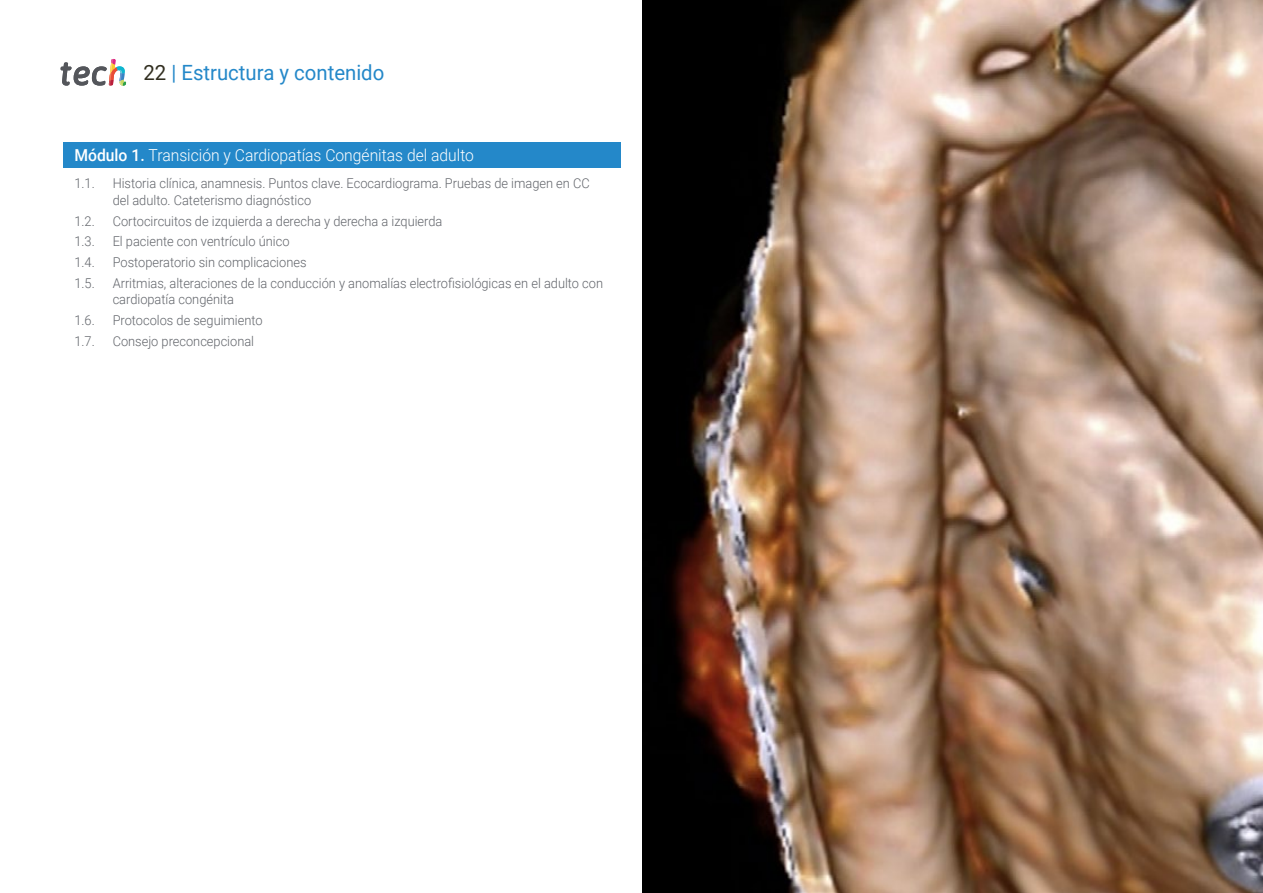
<style>
.page{position:relative;width:1263px;height:893px;background:#fff}
.page>*{position:absolute;margin:0;border:0;box-sizing:border-box;transform-origin:0 0}
.t1{font:21px "Roboto";color:#2488c9}
.t2{font:300 16.5px "Roboto";color:#fff;scale:.95 1}
.t3{font:300 13.5px/16.5px "Roboto";color:#61646a;scale:.95 1}
.s1{color:#312e20}
.s2{font-weight:500}
</style>
<div class="page">
<img style="left:642px;top:0;width:621px;height:893px">
<div style="left:63px;top:142px;width:558px;height:25px;background:#2488c9"></div>
<svg style="left:61px;top:59px;width:65px;height:27px"></svg>
<h1 class="t1" style="left:144px;top:57px;width:242px"><span class="s1">22</span> | Estructura y contenido</h1>
<p class="t2" style="left:74px;top:144px;width:422px"><span class="s2">Módulo 1.</span> Transición y Cardiopatías Congénitas del adulto</p>
<p class="t3" style="left:74px;top:175px;width:23px">1.1.</p>
<p class="t3" style="left:113px;top:175px;width:504px">Historia clínica, anamnesis. Puntos clave. Ecocardiograma. Pruebas de imagen en CC del adulto. Cateterismo diagnóstico</p>
<p class="t3" style="left:74px;top:212px;width:23px">1.2.</p>
<p class="t3" style="left:113px;top:212px;width:349px">Cortocircuitos de izquierda a derecha y derecha a izquierda</p>
<p class="t3" style="left:74px;top:233px;width:23px">1.3.</p>
<p class="t3" style="left:113px;top:233px;width:188px">El paciente con ventrículo único</p>
<p class="t3" style="left:74px;top:254px;width:23px">1.4.</p>
<p class="t3" style="left:113px;top:254px;width:206px">Postoperatorio sin complicaciones</p>
<p class="t3" style="left:74px;top:274px;width:23px">1.5.</p>
<p class="t3" style="left:113px;top:274px;width:518px">Arritmias, alteraciones de la conducción y anomalías electrofisiológicas en el adulto con cardiopatía congénita</p>
<p class="t3" style="left:74px;top:312px;width:23px">1.6.</p>
<p class="t3" style="left:113px;top:312px;width:159px">Protocolos de seguimiento</p>
<p class="t3" style="left:74px;top:332px;width:23px">1.7.</p>
<p class="t3" style="left:113px;top:332px;width:150px">Consejo preconcepcional</p>
</div>
